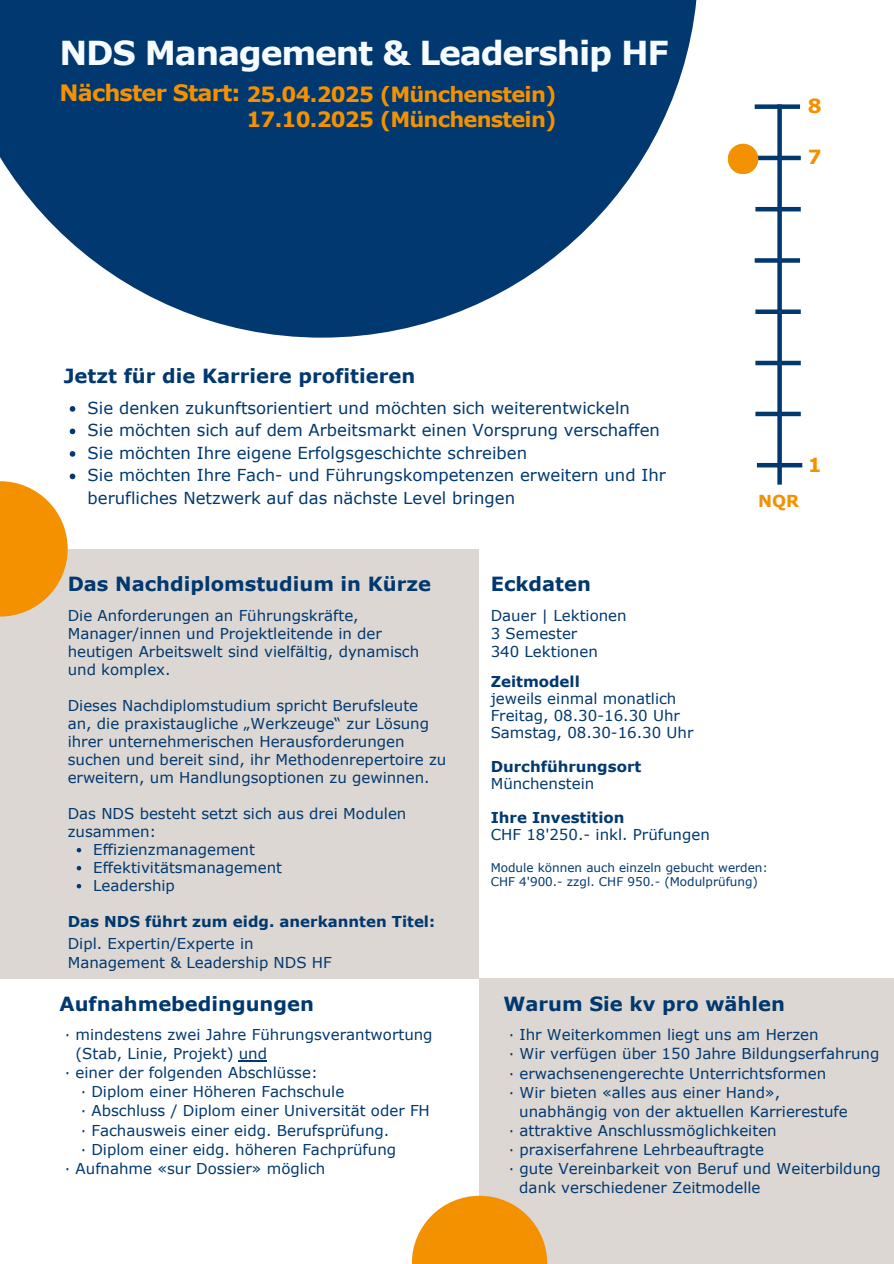
<style>
.page{position:relative;width:894px;height:1264px;background:#fff}
.page>*{position:absolute;margin:0;border:0;box-sizing:border-box;transform-origin:0 0}
.t1{font:700 33px "Verdana";letter-spacing:-.035em;color:#f5fbff}
.t2{font:700 21px "Verdana";letter-spacing:-.035em;color:#f39100}
.t3{font:700 19.5px "Verdana";color:#00386f}
.t4{font:700 19.5px "Verdana";color:#f39100}
.t5{font:16.5px/22.5px "Verdana";color:#00386f}
.t6{font:700 16.5px "Verdana";color:#f39100}
.t7{font:15px/18px "Verdana";color:#00386f}
.t8{font:700 15px/17px "Verdana";color:#00386f}
.t9{font:12px "Verdana";color:#00386f}
.s1{font-size:22.5px}
.s2{font-weight:700}
.s3{font-weight:400}
</style>
<div class="page">
<svg style="left:0;top:0;width:697px;height:337px;fill:#00386f"></svg>
<div style="left:479px;top:978px;width:414px;height:285px;background:#dcd7d2"></div>
<div style="left:0;top:549px;width:479px;height:429px;background:#dcd7d2"></div>
<svg style="left:412px;top:1195px;width:135px;height:68px;fill:#f39100"></svg>
<svg style="left:0;top:481px;width:68px;height:135px;fill:#f39100"></svg>
<svg style="left:777px;top:109px;width:4px;height:375px"></svg>
<div style="left:755px;top:411px;width:45px;height:5px;background:#00386f"></div>
<hr style="left:756px;top:463px;width:46px;height:4px;background:#00386f">
<hr style="left:755px;top:361px;width:45px;height:4px;background:#00386f">
<div style="left:754px;top:104px;width:45px;height:5px;background:#00386f"></div>
<hr style="left:755px;top:156px;width:45px;height:4px;background:#00386f">
<hr style="left:755px;top:207px;width:45px;height:4px;background:#00386f">
<div style="left:754px;top:258px;width:45px;height:5px;background:#00386f"></div>
<div style="left:755px;top:309px;width:45px;height:5px;background:#00386f"></div>
<div style="left:727px;top:144px;width:31px;height:30px;background:#f39100;border-radius:50%"></div>
<svg style="left:70px;top:406px;width:5px;height:6px"></svg>
<svg style="left:70px;top:428px;width:5px;height:6px"></svg>
<svg style="left:70px;top:451px;width:5px;height:6px"></svg>
<svg style="left:70px;top:473px;width:5px;height:6px"></svg>
<svg style="left:239px;top:1060px;width:28px;height:1px"></svg>
<svg style="left:77px;top:848px;width:4px;height:4px"></svg>
<svg style="left:77px;top:866px;width:4px;height:4px"></svg>
<svg style="left:77px;top:884px;width:4px;height:4px"></svg>
<p class="t1" style="left:60px;top:32px;width:610px">NDS Management &amp; Leadership HF</p>
<h5 class="t2" style="left:60px;top:81px;width:498px"><span class="s1">Nächster Start:</span> 25.04.2025 (Münchenstein)</h5>
<h6 class="t2" style="left:246px;top:105px;width:311px">17.10.2025 (Münchenstein)</h6>
<h6 class="t4" style="left:807px;top:93px;width:15px">8</h6>
<h6 class="t4" style="left:807px;top:145px;width:15px">7</h6>
<p class="t3" style="left:64px;top:363px;width:353px">Jetzt für die Karriere profitieren</p>
<p class="t5" style="left:88px;top:396px;width:543px">Sie denken zukunftsorientiert und möchten sich weiterentwickeln</p>
<h3 class="t5" style="left:88px;top:418px;width:573px">Sie möchten sich auf dem Arbeitsmarkt einen Vorsprung verschaffen</h3>
<p class="t5" style="left:88px;top:441px;width:441px">Sie möchten Ihre eigene Erfolgsgeschichte schreiben</p>
<p class="t5" style="left:88px;top:463px;width:579px">Sie möchten Ihre Fach- und Führungskompetenzen erweitern und Ihr berufliches Netzwerk auf das nächste Level bringen</p>
<h3 class="t6" style="left:758px;top:490px;width:42px">NQR</h3>
<h6 class="t4" style="left:807px;top:452px;width:15px">1</h6>
<h1 class="t3" style="left:68px;top:571px;width:365px">Das Nachdiplomstudium in Kürze</h1>
<p class="t7" style="left:68px;top:605px;width:353px">Die Anforderungen an Führungskräfte, Manager/innen und Projektleitende in der heutigen Arbeitswelt sind vielfältig, dynamisch und komplex.</p>
<p class="t7" style="left:68px;top:695px;width:380px">Dieses Nachdiplomstudium spricht Berufsleute<br>an, die praxistaugliche „Werkzeuge“ zur Lösung ihrer unternehmerischen Herausforderungen suchen und bereit sind, ihr Methodenrepertoire zu erweitern, um Handlungsoptionen zu gewinnen.</p>
<h3 class="t7" style="left:68px;top:803px;width:340px">Das NDS besteht setzt sich aus drei Modulen zusammen:</h3>
<h6 class="t7" style="left:93px;top:839px;width:163px">Effizienzmanagement</h6>
<h3 class="t7" style="left:93px;top:857px;width:190px">Effektivitätsmanagement</h3>
<h6 class="t7" style="left:93px;top:875px;width:83px">Leadership</h6>
<p class="t8" style="left:68px;top:912px;width:369px">Das NDS führt zum eidg. anerkannten Titel:</p>
<h6 class="t7" style="left:68px;top:933px;width:265px;line-height:19.2px">Dipl. Expertin/Experte in<br>Management &amp; Leadership NDS HF</h6>
<p class="t3" style="left:490px;top:571px;width:102px">Eckdaten</p>
<h4 class="t7" style="left:490px;top:605px;width:137px">Dauer | Lektionen<br>3 Semester<br>340 Lektionen</h4>
<h3 class="t7" style="left:490px;top:672px;width:204px;line-height:17px"><span class="s2">Zeitmodell<br></span>jeweils einmal monatlich<br>Freitag, 08.30-16.30 Uhr<br>Samstag, 08.30-16.30 Uhr</h3>
<h6 class="t8" style="left:490px;top:757px;width:152px">Durchführungsort<br><span class="s3">Münchenstein</span></h6>
<h6 class="t7" style="left:490px;top:808px;width:220px;line-height:17px"><span class="s2">Ihre Investition<br></span>CHF 18'250.- inkl. Prüfungen</h6>
<h6 class="t9" style="left:490px;top:860px;width:279px">Module können auch einzeln gebucht werden:</h6>
<h6 class="t9" style="left:490px;top:874px;width:269px">CHF 4'900.- zzgl. CHF 950.- (Modulprüfung)</h6>
<p class="t3" style="left:60px;top:991px;width:256px">Aufnahmebedingungen</p>
<p class="t7" style="left:75px;top:1024px;width:358px;line-height:19.2px;text-indent:-11px">· mindestens zwei Jahre Führungsverantwortung (Stab, Linie, Projekt) und</p>
<p class="t7" style="left:81px;top:1062px;width:350px;line-height:19.2px;text-indent:-16px">· einer der folgenden Abschlüsse:<br>· Diplom einer Höheren Fachschule<br>· Abschluss / Diplom einer Universität oder FH</p>
<p class="t7" style="left:81px;top:1120px;width:310px">· Fachausweis einer eidg. Berufsprüfung.</p>
<p class="t7" style="left:81px;top:1139px;width:317px">· Diplom einer eidg. höheren Fachprüfung</p>
<p class="t7" style="left:65px;top:1158px;width:262px">· Aufnahme «sur Dossier» möglich</p>
<p class="t3" style="left:503px;top:991px;width:283px">Warum Sie kv pro wählen</p>
<h2 class="t7" style="left:508px;top:1025px;width:311px">· Ihr Weiterkommen liegt uns am Herzen</h2>
<h2 class="t7" style="left:508px;top:1044px;width:372px">· Wir verfügen über 150 Jahre Bildungserfahrung</h2>
<h2 class="t7" style="left:508px;top:1063px;width:319px">· erwachsenengerechte Unterrichtsformen</h2>
<h2 class="t7" style="left:508px;top:1082px;width:273px">· Wir bieten «alles aus einer Hand»,</h2>
<h2 class="t7" style="left:519px;top:1101px;width:330px">unabhängig von der aktuellen Karrierestufe</h2>
<h2 class="t7" style="left:508px;top:1121px;width:269px">· attraktive Anschlussmöglichkeiten</h2>
<h2 class="t7" style="left:508px;top:1140px;width:257px">· praxiserfahrene Lehrbeauftragte</h2>
<h2 class="t7" style="left:508px;top:1159px;width:373px">· gute Vereinbarkeit von Beruf und Weiterbildung</h2>
<h2 class="t7" style="left:519px;top:1178px;width:243px">dank verschiedener Zeitmodelle</h2>
</div>
